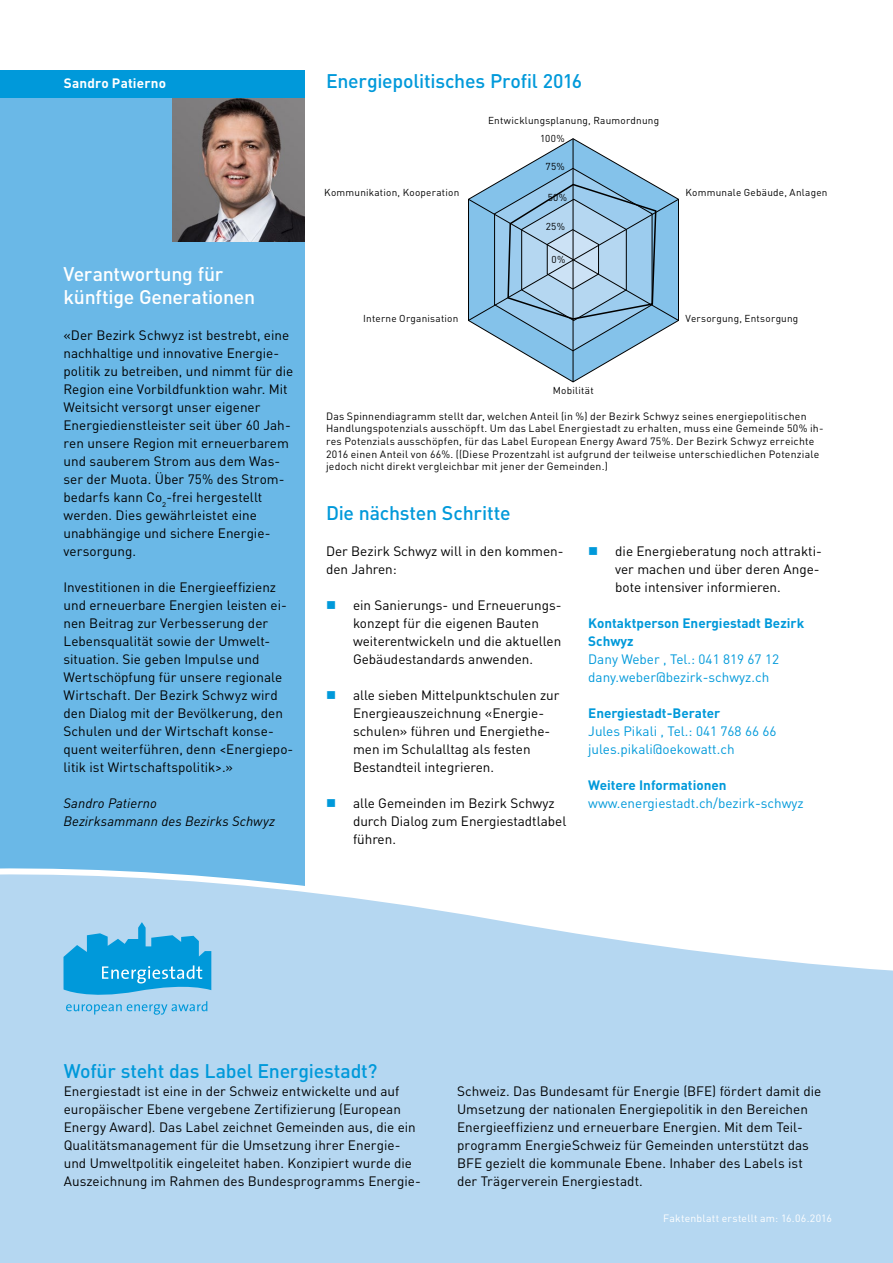
<style>
.page{position:relative;width:893px;height:1263px;background:#fff}
.page>*{position:absolute;margin:0;border:0;box-sizing:border-box;transform-origin:0 0}
.t1{font:500 19.5px "DIN Pro";letter-spacing:-.01em;color:#0099da}
.t2{font:500 19.5px/23.4px "DIN Pro";letter-spacing:-.015em;color:#fff}
.t3{font:13.5px/18px "DIN Pro";color:#000}
.t4{font:13.5px/18px "DIN Pro";color:#0099da}
.t5{font:700 13.5px/18px "DIN Pro";color:#0099da}
.t6{font:italic 13.5px/18px "DIN Pro";letter-spacing:.005em;color:#000}
.t7{font:700 13.5px "DIN Pro";letter-spacing:.01em;color:#fff}
.t8{font:10.5px/12.6px "DIN Pro";letter-spacing:.02em;color:#000}
.t9{font:10.5px "DIN Pro";letter-spacing:.02em;color:#fff}
.t10{font:10.05px "DIN Pro";letter-spacing:.025em;color:#000}
</style>
<div class="page">
<div style="left:0;top:97px;width:305px;height:1141px;background:#6ab8e7"></div>
<svg style="left:0;top:868px;width:893px;height:395px;background:#bddbf2"></svg>
<img style="left:173px;top:97px;width:132px;height:144px">
<svg style="left:63px;top:922px;width:148px;height:93px;background:#55b6e4"></svg>
<svg style="left:519px;top:138px;width:108px;height:244px"></svg>
<hr style="left:573px;top:139px;width:1px;height:243px;background:#000">
<svg style="left:468px;top:168px;width:211px;height:183px;background:#97c0dd"></svg>
<div style="left:0;top:70px;width:305px;height:27px;background:#0099da"></div>
<p class="t7" style="left:64px;top:74px;width:104px">Sandro Patierno</p>
<h1 class="t2" style="left:63px;top:261px;width:193px">Verantwortung für künftige Generationen</h1>
<p class="t3" style="left:63px;top:326px;width:231px">«Der Bezirk Schwyz ist bestrebt, eine nachhaltige und innovative Energie&shy;politik zu betreiben, und nimmt für die Region eine Vorbildfunktion wahr. Mit Weitsicht versorgt unser eigener Energiedienstleister seit über 60 Jah&shy;ren unsere Region mit erneuerbarem und sauberem Strom aus dem Was&shy;ser der Muota. Über 75% des Strom&shy;bedarfs kann Co<sub>2</sub>-frei hergestellt werden. Dies gewährleistet eine unabhängige und sichere Energie&shy;versorgung.</p>
<p class="t3" style="left:63px;top:578px;width:231px">Investitionen in die Energieeffizienz und erneuerbare Energien leisten ei&shy;nen Beitrag zur Verbesserung der Lebensqualität sowie der Umwelt&shy;situation. Sie geben Impulse und Wertschöpfung für unsere regionale Wirtschaft. Der Bezirk Schwyz wird den Dialog mit der Bevölkerung, den Schulen und der Wirtschaft konse&shy;quent weiterführen, denn &lt;Energiepo&shy;litik ist Wirtschaftspolitik&gt;.»</p>
<p class="t6" style="left:63px;top:794px;width:213px">Sandro Patierno<br>Bezirksammann des Bezirks Schwyz</p>
<h1 class="t1" style="left:326px;top:68px;width:258px">Energiepolitisches Profil 2016</h1>
<p class="t10" style="left:324px;top:186px;width:136px">Kommunikation, Kooperation</p>
<p class="t10" style="left:363px;top:312px;width:97px">Interne Organisation</p>
<p class="t10" style="left:488px;top:114px;width:173px">Entwicklungsplanung, Raumordnung</p>
<p class="t10" style="left:540px;top:131px;width:26px">100%</p>
<p class="t10" style="left:545px;top:159px;width:21px">75%</p>
<p class="t10" style="left:548px;top:190px;width:21px">50%</p>
<p class="t10" style="left:546px;top:220px;width:21px">25%</p>
<p class="t10" style="left:552px;top:253px;width:15px">0%</p>
<p class="t10" style="left:553px;top:384px;width:42px">Mobilität</p>
<p class="t10" style="left:685px;top:186px;width:143px">Kommunale Gebäude, Anlagen</p>
<p class="t10" style="left:685px;top:312px;width:114px">Versorgung, Entsorgung</p>
<p class="t8" style="left:326px;top:409px;width:499px">Das Spinnendiagramm stellt dar, welchen Anteil (in %) der Bezirk Schwyz seines energiepolitischen Handlungspotenzials ausschöpft. Um das Label Energiestadt zu erhalten, muss eine Gemeinde 50% ih&shy;res Potenzials ausschöpfen, für das Label European Energy Award 75%. Der Bezirk Schwyz erreichte 2016 einen Anteil von 66%. ((Diese Prozentzahl ist aufgrund der teilweise unterschiedlichen Potenziale jedoch nicht direkt vergleichbar mit jener der Gemeinden.)</p>
<h1 class="t1" style="left:326px;top:500px;width:186px">Die nächsten Schritte</h1>
<p class="t3" style="left:326px;top:542px;width:239px">Der Bezirk Schwyz will in den kommen&shy;den Jahren:</p>
<p class="t3" style="left:353px;top:596px;width:210px">ein Sanierungs- und Erneuerungs&shy;konzept für die eigenen Bauten weiterentwickeln und die aktuellen<br>Gebäudestandards anwenden.</p>
<p class="t3" style="left:353px;top:686px;width:208px">alle sieben Mittelpunktschulen zur<br>Energieauszeichnung «Energie&shy;schulen» führen und Energiethe&shy;men im Schulalltag als festen<br>Bestandteil integrieren.</p>
<p class="t3" style="left:353px;top:794px;width:215px">alle Gemeinden im Bezirk Schwyz durch Dialog zum Energiestadtlabel führen.</p>
<p class="t3" style="left:615px;top:542px;width:208px">die Energieberatung noch attrakti&shy;ver machen und über deren Ange&shy;bote intensiver informieren.</p>
<p class="t5" style="left:588px;top:614px;width:217px">Kontaktperson Energiestadt Bezirk<br>Schwyz</p>
<p class="t4" style="left:588px;top:650px;width:192px">Dany Weber , Tel.: 041 819 67 12 dany.weber@bezirk-schwyz.ch</p>
<p class="t5" style="left:588px;top:704px;width:134px">Energiestadt-Berater</p>
<p class="t4" style="left:588px;top:722px;width:190px">Jules Pikali , Tel.: 041 768 66 66 jules.pikali@oekowatt.ch</p>
<p class="t5" style="left:588px;top:776px;width:140px">Weitere Informationen</p>
<p class="t4" style="left:588px;top:794px;width:217px">www.energiestadt.ch/bezirk-schwyz</p>
<h1 class="t1" style="left:64px;top:1058px;width:315px">Wofür steht das Label Energiestadt?</h1>
<p class="t3" style="left:64px;top:1082px;width:359px">Energiestadt ist eine in der Schweiz entwickelte und auf europäischer Ebene vergebene Zertifizierung (European Energy Award). Das Label zeichnet Gemeinden aus, die ein Qualitätsmanagement für die Umsetzung ihrer Energie&shy;und Umweltpolitik eingeleitet haben. Konzipiert wurde die Auszeichnung im Rahmen des Bundesprogramms Energie-</p>
<p class="t3" style="left:457px;top:1082px;width:366px">Schweiz. Das Bundesamt für Energie (BFE) fördert damit die Umsetzung der nationalen Energiepolitik in den Bereichen Energieeffizienz und erneuerbare Energien. Mit dem Teil&shy;programm EnergieSchweiz für Gemeinden unterstützt das BFE gezielt die kommunale Ebene. Inhaber des Labels ist der Trägerverein Energiestadt.</p>
<p class="t9" style="left:663px;top:1211px;width:170px">Faktenblatt erstellt am: 16.06.2016</p>
</div>
